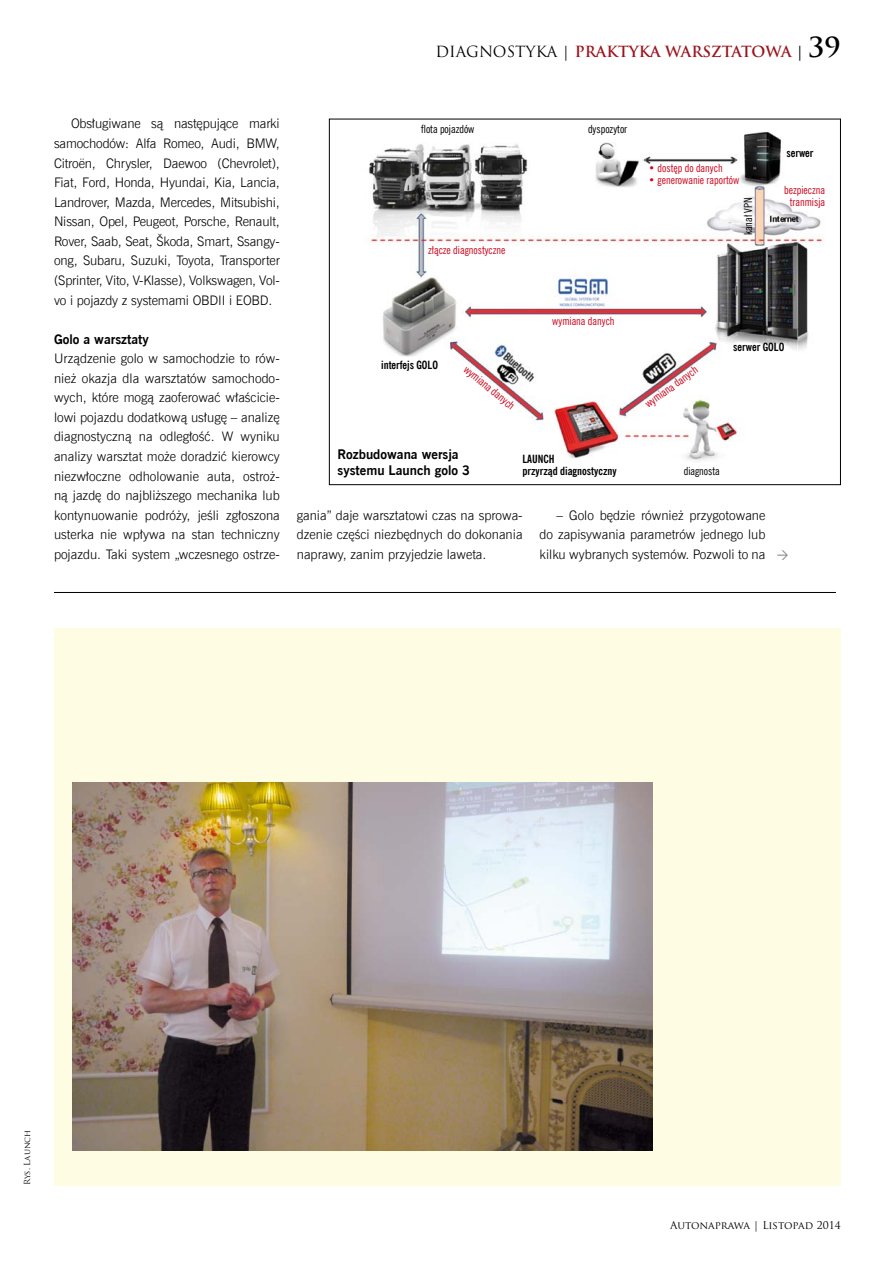
<style>
.page{position:relative;width:893px;height:1263px;background:#fff}
.page>*{position:absolute;margin:0;border:0;box-sizing:border-box;transform-origin:0 0}
.t1{font:700 15px "Trajan Pro";color:#9a141c}
.t2{font:13.2px/19.5px "News Goth Lt EU";color:#000;text-align:justify}
.t3{font:700 13.2px/16.5px "News Goth EU";color:#000}
.t4{font:11.25px/12px "News Goth Cn EU";color:#cd071e;text-align:center}
.t5{font:700 11.25px/12px "News Goth Cn EU";color:#000}
.t6{font:11.25px "News Goth Cn EU";color:#000}
.t7{font:10.5px "Trajan Pro";color:#000}
.t8{font:8.25px "Trajan Pro";color:#000}
.s1{font-weight:400;color:#000}
.s2{color:#000}
.s3{font-size:27px;color:#000}
</style>
<div class="page">
<img style="left:369px;top:132px;width:454px;height:329px">
<div style="left:54px;top:628px;width:787px;height:557px;background:#fffce4"></div>
<img style="left:72px;top:782px;width:581px;height:368px">
<hr style="left:54px;top:592px;width:782px;height:1px;background:#000">
<p class="t1" style="left:435px;top:42px;width:407px"><span class="s1">DIAGNOSTYKA |</span> PRAKTYKA WARSZTATOWA <span class="s2">|</span> <span class="s3">39</span></p>
<p class="t2" style="left:54px;top:114px;width:227px;text-indent:17px">Obsługiwane są następujące marki samochodów: Alfa Romeo, Audi, BMW, Citroën, Chrysler, Daewoo (Chevrolet), Fiat, Ford, Honda, Hyundai, Kia, Lancia, Landrover, Mazda, Mercedes, Mitsubishi, Nissan, Opel, Peugeot, Porsche, Renault, Rover, Saab, Seat, Škoda, Smart, Ssangy&shy;ong, Subaru, Suzuki, Toyota, Transporter (Sprinter, Vito, V-Klasse), Volkswagen, Vol&shy;vo i pojazdy z systemami OBDII i EOBD.</p>
<p class="t3" style="left:54px;top:331px;width:96px">Golo a warsztaty</p>
<p class="t2" style="left:54px;top:349px;width:227px">Urządzenie golo w samochodzie to rów&shy;nież okazja dla warsztatów samochodo&shy;wych, które mogą zaoferować właścicie&shy;lowi pojazdu dodatkową usługę – analizę diagnostyczną na odległość. W wyniku analizy warsztat może doradzić kierowcy niezwłoczne odholowanie auta, ostroż&shy;ną jazdę do najbliższego mechanika lub kontynuowanie podróży, jeśli zgłoszona usterka nie wpływa na stan techniczny pojazdu. Taki system „wczesnego ostrze-</p>
<p class="t6" style="left:421px;top:122px;width:55px">flota pojazdów</p>
<p class="t4" style="left:428px;top:244px;width:79px">złącze diagnostyczne</p>
<p class="t6" style="left:588px;top:123px;width:41px">dyspozytor</p>
<p class="t4" style="left:649px;top:162px;width:76px">• dostęp do danych</p>
<p class="t4" style="left:649px;top:175px;width:92px">• generowanie raportów</p>
<p class="t6" style="left:741px;top:235px;width:39px;rotate:-90deg">kanał VPN</p>
<p class="t5" style="left:786px;top:147px;width:29px">serwer</p>
<p class="t4" style="left:784px;top:184px;width:42px">bezpieczna tranmisja</p>
<p class="t4" style="left:552px;top:316px;width:64px">wymiana danych</p>
<p class="t5" style="left:733px;top:341px;width:52px">serwer GOLO</p>
<p class="t5" style="left:381px;top:359px;width:58px">interfejs GOLO</p>
<p class="t4" style="left:469px;top:363px;width:64px;rotate:40deg">wymiana danych</p>
<p class="t4" style="left:643px;top:400px;width:64px;rotate:-36deg">wymiana danych</p>
<p class="t3" style="left:338px;top:446px;width:134px">Rozbudowana wersja systemu Launch golo 3</p>
<p class="t5" style="left:522px;top:453px;width:96px">LAUNCH<br>przyrząd diagnostyczny</p>
<p class="t6" style="left:684px;top:464px;width:38px">diagnosta</p>
<p class="t2" style="left:297px;top:505px;width:227px">gania” daje warsztatowi czas na sprowa&shy;dzenie części niezbędnych do dokonania naprawy, zanim przyjedzie laweta.</p>
<p class="t2" style="left:540px;top:505px;width:227px;text-indent:17px">– Golo będzie również przygotowane do zapisywania parametrów jednego lub kilku wybranych systemów. Pozwoli to na</p>
<p class="t8" style="left:22px;top:1185px;width:57px;rotate:-90deg">Rys. Launch</p>
<p class="t7" style="left:670px;top:1218px;width:172px">Autonaprawa | Listopad 2014</p>
</div>
